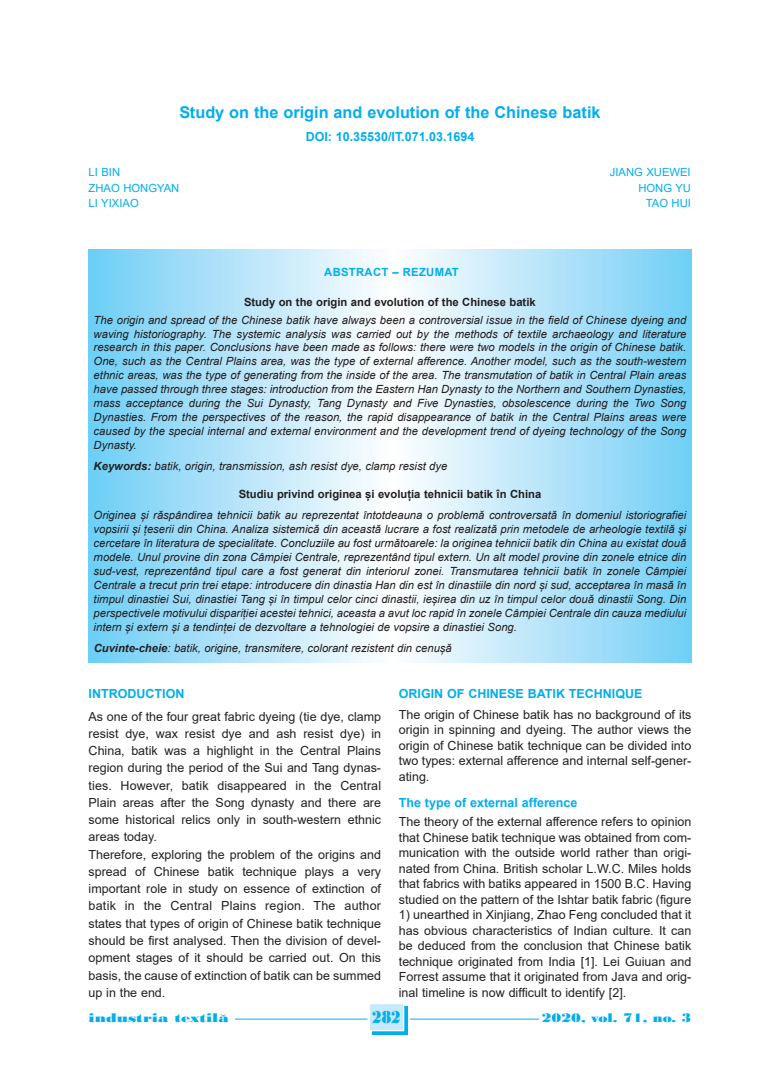
<style>
.page{position:relative;width:780px;height:1088px;background:#fff}
.page>*{position:absolute;margin:0;border:0;box-sizing:border-box;transform-origin:0 0}
.t1{font:18.12px "Bodoni MT Black";color:#00aeef;scale:.8 1}
.t2{font:700 16.25px "Arial";color:#00aeef}
.t3{font:13.12px "Bodoni MT Black";color:#00aeef;scale:1.3 1}
.t4{font:13.12px "Bodoni MT Black";color:#00aeef;scale:1.14 1}
.t5{font:12.5px/17.2px "Arial";color:#231f20;text-align:justify}
.t6{font:700 12.5px "Arial";color:#00aeef}
.t7{font:italic 11.25px/13.9px "Arial";color:#231f20;text-align:justify}
.t8{font:700 11.25px "Arial";color:#231f20}
.t9{font:11.25px "Arial";color:#00aeef}
.t10{font:700 11.25px "Arial";letter-spacing:.03em;color:#00aeef}
.s1{font-weight:700}
.s2{font-size:15px}
</style>
<div class="page">
<svg style="left:372px;top:1006px;width:36px;height:29px"></svg>
<div style="left:370px;top:1004px;width:33px;height:26px;background:#c6eafa"></div>
<hr style="left:225px;top:1019px;width:142px;height:1px;background:#00aeef">
<hr style="left:410px;top:1019px;width:139px;height:1px;background:#00aeef">
<div style="left:89px;top:1012px;width:146px;height:14px;background:#fff"></div>
<div style="left:539px;top:1012px;width:152px;height:14px;background:#fff"></div>
<svg style="left:89px;top:249px;width:602px;height:414px;background:#b7e5f9"></svg>
<h2 class="t2" style="left:179px;top:103px;width:422px">Study on the origin and evolution of the Chinese batik</h2>
<p class="t6" style="left:306px;top:130px;width:170px">DOI: 10.35530/IT.071.03.1694</p>
<p class="t9" style="left:89px;top:166px;width:33px">LI BIN</p>
<p class="t9" style="left:609px;top:166px;width:82px">JIANG XUEWEI</p>
<p class="t9" style="left:89px;top:181px;width:92px">ZHAO HONGYAN</p>
<p class="t9" style="left:638px;top:181px;width:54px">HONG YU</p>
<p class="t9" style="left:89px;top:197px;width:52px">LI YIXIAO</p>
<p class="t9" style="left:645px;top:197px;width:47px">TAO HUI</p>
<p class="t10" style="left:324px;top:266px;width:136px">ABSTRACT – REZUMAT</p>
<p class="t8" style="left:244px;top:295px;width:293px">Study on the origin and evolution of the Chinese batik</p>
<p class="t7" style="left:94px;top:313px;width:594px">The origin and spread of the Chinese batik have always been a controversial issue in the field of Chinese dyeing and waving historiography. The systemic analysis was carried out by the methods of textile archaeology and literature research in this paper. Conclusions have been made as follows: there were two models in the origin of Chinese batik.<br>One, such as the Central Plains area, was the type of external afference. Another model, such as the south-western ethnic areas, was the type of generating from the inside of the area. The transmutation of batik in Central Plain areas have passed through three stages: introduction from the Eastern Han Dynasty to the Northern and Southern Dynasties, mass acceptance during the Sui Dynasty, Tang Dynasty and Five Dynasties, obsolescence during the Two Song Dynasties. From the perspectives of the reason, the rapid disappearance of batik in the Central Plains areas were caused by the special internal and external environment and the development trend of dyeing technology of the Song Dynasty.</p>
<p class="t7" style="left:94px;top:459px;width:355px"><span class="s1">Keywords:</span> batik, origin, transmission, ash resist dye, clamp resist dye</p>
<p class="t8" style="left:239px;top:488px;width:304px">Studiu privind originea și evoluția tehnicii batik în China</p>
<p class="t7" style="left:94px;top:508px;width:594px">Originea și răspândirea tehnicii batik au reprezentat întotdeauna o problemă controversată în domeniul istoriografiei vopsirii și țeserii din China. Analiza sistemică din această lucrare a fost realizată prin metodele de arheologie textilă și cercetare în literatura de specialitate. Concluziile au fost următoarele: la originea tehnicii batik din China au existat două modele. Unul provine din zona Câmpiei Centrale, reprezentând tipul extern. Un alt model provine din zonele etnice din sud-vest, reprezentând tipul care a fost generat din interiorul zonei. Transmutarea tehnicii batik în zonele Câmpiei Centrale a trecut prin trei etape: introducere din dinastia Han din est în dinastiile din nord și sud, acceptarea în masă în timpul dinastiei Sui, dinastiei Tang și în timpul celor cinci dinastii, ieșirea din uz în timpul celor două dinastii Song. Din perspectivele motivului dispariției acestei tehnici, aceasta a avut loc rapid în zonele Câmpiei Centrale din cauza mediului intern și extern și a tendinței de dezvoltare a tehnologiei de vopsire a dinastiei Song.</p>
<p class="t7" style="left:94px;top:641px;width:359px"><span class="s1">Cuvinte-cheie</span>: batik, origine, transmitere, colorant rezistent din cenușă</p>
<p class="t6" style="left:89px;top:687px;width:97px">INTRODUCTION</p>
<p class="t5" style="left:89px;top:707px;width:294px;text-align:left">As one of the four great fabric dyeing (tie dye, clamp resist dye, wax resist dye and ash resist dye) in China, batik was a highlight in the Central Plains region during the period of the Sui and Tang dynas&shy;ties. However, batik disappeared in the Central Plain areas after the Song dynasty and there are some historical relics only in south-western ethnic areas today.<br>Therefore, exploring the problem of the origins and spread of Chinese batik technique plays a very important role in study on essence of extinction of batik in the Central Plains region. The author states that types of origin of Chinese batik technique should be first analysed. Then the division of devel&shy;opment stages of it should be carried out. On this basis, the cause of extinction of batik can be summed up in the end.</p>
<p class="t6" style="left:399px;top:687px;width:245px">ORIGIN OF CHINESE BATIK TECHNIQUE</p>
<p class="t5" style="left:399px;top:707px;width:294px;line-height:15.5px">The origin of Chinese batik has no background of its origin in spinning and dyeing. The author views the origin of Chinese batik technique can be divided into two types: external afference and internal self-gener&shy;ating.</p>
<p class="t6" style="left:399px;top:796px;width:180px">The type of external afference</p>
<p class="t5" style="left:399px;top:814px;width:294px;line-height:15.5px">The theory of the external afference refers to opinion that Chinese batik technique was obtained from com&shy;munication with the outside world rather than origi&shy;nated from China. British scholar L.W.C. Miles holds that fabrics with batiks appeared in 1500 B.C. Having studied on the pattern of the Ishtar batik fabric (figure</p>
<p class="t5" style="left:399px;top:907px;width:294px;line-height:15.5px">1) unearthed in Xinjiang, Zhao Feng concluded that it has obvious characteristics of Indian culture. It can be deduced from the conclusion that Chinese batik technique originated from India [1]. Lei Guiuan and Forrest assume that it originated from Java and orig&shy;inal timeline is now difficult to identify [2].</p>
<p class="t3" style="left:89px;top:1010px;width:109px">industria textila<span class="s2">˘</span></p>
<h1 class="t1" style="left:372px;top:1006px;width:37px">282</h1>
<p class="t4" style="left:541px;top:1010px;width:133px">2020, vol. 71, no. 3</p>
</div>
